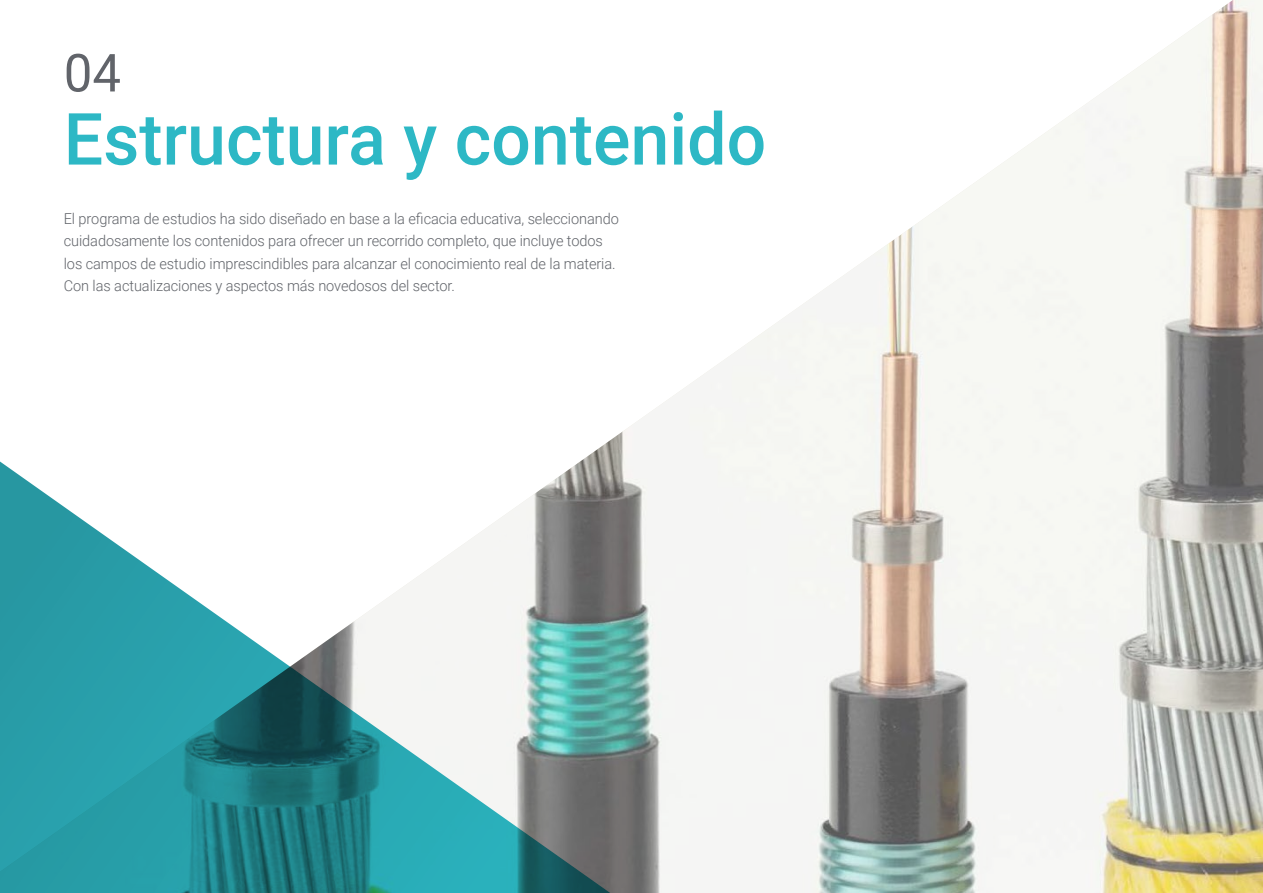
<style>
.page{position:relative;width:1263px;height:893px;background:#fff}
.page>*{position:absolute;margin:0;border:0;box-sizing:border-box;transform-origin:0 0}
.t1{font:500 72px "Roboto";color:#2db8c5}
.t2{font:52.5px "Roboto";color:#61646a}
.t3{font:300 15px/22.5px "Roboto";letter-spacing:-.005em;color:#61646a}
</style>
<div class="page">
<img style="left:602px;top:0;width:661px;height:893px">
<svg style="left:0;top:446px;width:640px;height:447px"></svg>
<h2 class="t2" style="left:64px;top:36px;width:59px">04</h2>
<h1 class="t1" style="left:64px;top:89px;width:704px">Estructura y contenido</h1>
<p class="t3" style="left:64px;top:207px;width:557px">El programa de estudios ha sido diseñado en base a la eficacia educativa, seleccionando cuidadosamente los contenidos para ofrecer un recorrido completo, que incluye todos los campos de estudio imprescindibles para alcanzar el conocimiento real de la materia.<br>Con las actualizaciones y aspectos más novedosos del sector.</p>
</div>
